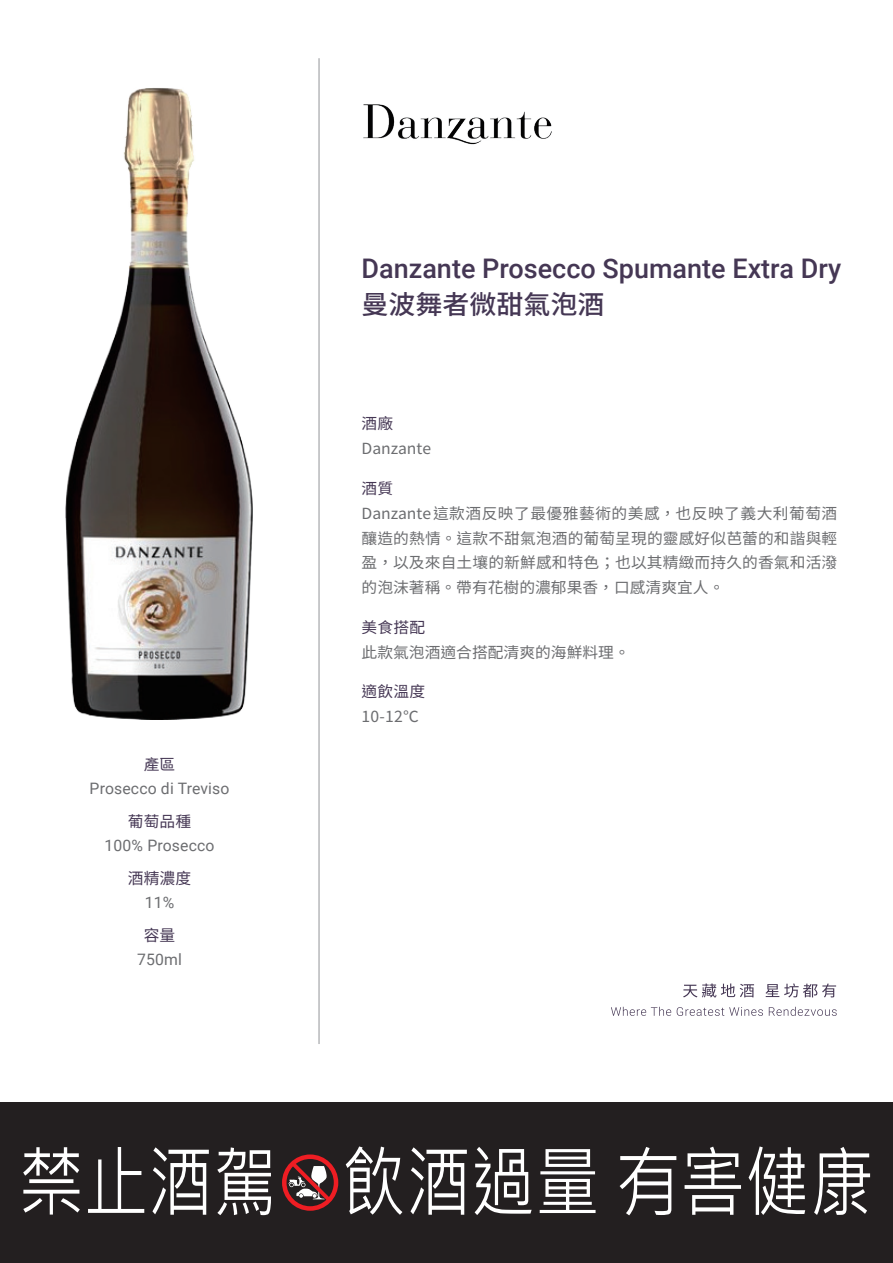
<style>
.page{position:relative;width:893px;height:1263px;background:#fff}
.page>*{position:absolute;margin:0;border:0;box-sizing:border-box;transform-origin:0 0}
.t1{font:77.4px "Microsoft Jheng Hei";color:#fff;scale:.83 1}
.t2{font:500 27px "Roboto";color:#453754}
.t3{font:500 26.25px "Noto Sans CJ Ktc";color:#453754}
.t4{font:15.75px "Roboto";letter-spacing:.01em;color:#6c6d70}
.t5{font:15.75px "Noto Sans CJ Ktc";letter-spacing:.01em;color:#453754}
.t6{font:15.3px/24.8px "Noto Sans CJ Ktc";color:#6c6d70;text-align:justify}
.t7{font:15.3px "Noto Sans CJ Ktc";letter-spacing:.015em;color:#453754}
</style>
<div class="page">
<hr style="left:319px;top:58px;width:1px;height:986px;background:#939598">
<div style="left:0;top:1102px;width:893px;height:161px;background:#231f20"></div>
<svg style="left:282px;top:1154px;width:56px;height:57px"></svg>
<svg style="left:611px;top:1007px;width:60px;height:9px"></svg>
<svg style="left:677px;top:1007px;width:86px;height:9px"></svg>
<svg style="left:769px;top:1007px;width:68px;height:9px"></svg>
<svg style="left:683px;top:983px;width:71px;height:14px"></svg>
<svg style="left:765px;top:983px;width:71px;height:14px"></svg>
<img style="left:65px;top:88px;width:188px;height:631px">
<img style="left:363px;top:104px;width:189px;height:40px">
<h2 class="t2" style="left:362px;top:249px;width:481px">Danzante Prosecco Spumante Extra Dry</h2>
<h3 class="t3" style="left:362px;top:289px;width:244px">曼波舞者微甜氣泡酒</h3>
<p class="t7" style="left:144px;top:755px;width:33px">產區</p>
<p class="t4" style="left:90px;top:778px;width:141px">Prosecco di Treviso</p>
<p class="t7" style="left:128px;top:812px;width:65px">葡萄品種</p>
<p class="t4" style="left:105px;top:835px;width:111px">100% Prosecco</p>
<p class="t5" style="left:128px;top:869px;width:65px">酒精濃度</p>
<p class="t4" style="left:145px;top:892px;width:31px">11%</p>
<p class="t5" style="left:144px;top:926px;width:33px">容量</p>
<p class="t4" style="left:137px;top:949px;width:46px">750ml</p>
<p class="t7" style="left:362px;top:415px;width:33px">酒廠</p>
<p class="t6" style="left:362px;top:437px;width:71px">Danzante</p>
<p class="t7" style="left:362px;top:480px;width:33px">酒質</p>
<p class="t6" style="left:362px;top:501px;width:477px">Danzante這款酒反映了最優雅藝術的美感，也反映了義大利葡萄酒釀造的熱情。這款不甜氣泡酒的葡萄呈現的靈感好似芭蕾的和諧與輕盈，以及來自土壤的新鮮感和特色；也以其精緻而持久的香氣和活潑的泡沫著稱。帶有花樹的濃郁果香，口感清爽宜人。</p>
<p class="t7" style="left:362px;top:618px;width:65px">美食搭配</p>
<p class="t6" style="left:362px;top:640px;width:270px">此款氣泡酒適合搭配清爽的海鮮料理。</p>
<p class="t7" style="left:362px;top:683px;width:65px">適飲溫度</p>
<p class="t6" style="left:362px;top:704px;width:59px">10-12℃</p>
<h1 class="t1" style="left:19px;top:1134px;width:1031px">禁止酒駕 飲酒過量 有害健康</h1>
</div>
